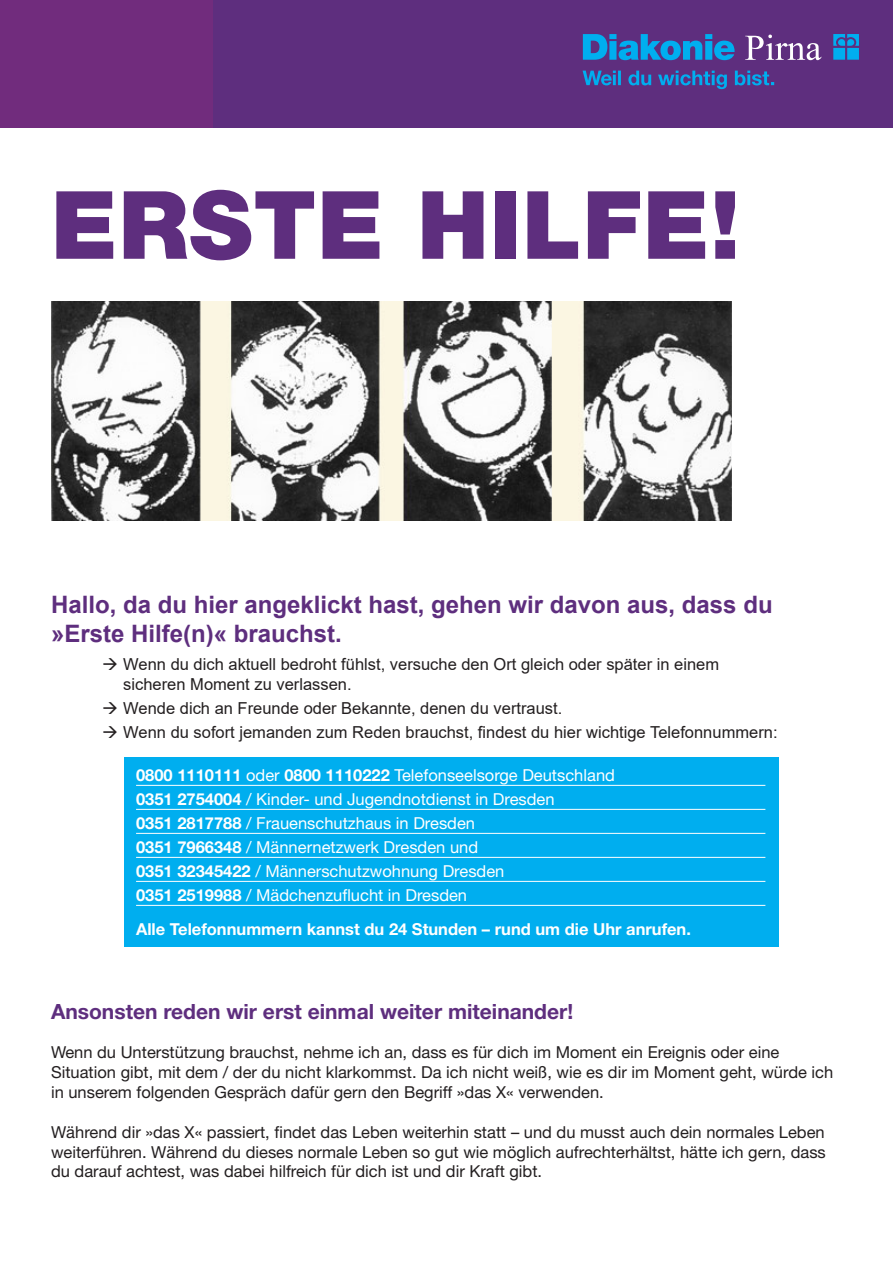
<style>
.page{position:relative;width:893px;height:1263px;background:#fff}
.page>*{position:absolute;margin:0;border:0;box-sizing:border-box;transform-origin:0 0}
.t1{font:900 94.35px "Helvetica Neue LT Pro";letter-spacing:.01em;color:#5e2e7e}
.t2{font:700 24px/28.8px "Arial";color:#5e2e7e}
.t3{font:700 21px "Helvetica Neue LT Pro";color:#5e2e7e}
.t4{font:16.5px/19.8px "Helvetica Neue LT Pro";color:#231f20}
.t5{font:16.5px/24px "Helvetica Neue LT Pro";color:#fff}
.t6{font:16.5px/19.8px "Arial";color:#231f20}
.t7{font:700 16.5px "Helvetica Neue LT Pro";color:#fff}
.s1{font-weight:700}
</style>
<div class="page">
<div style="left:213px;top:0;width:680px;height:128px;background:#5e2e7e"></div>
<div style="left:0;top:0;width:213px;height:128px;background:#712c7d"></div>
<svg style="left:583px;top:71px;width:191px;height:18px"></svg>
<svg style="left:583px;top:34px;width:276px;height:26px"></svg>
<img style="left:51px;top:301px;width:680px;height:220px">
<div style="left:124px;top:758px;width:654px;height:189px;background:#00aeef"></div>
<hr style="left:136px;top:785px;width:629px;height:1px;background:#fff">
<hr style="left:136px;top:809px;width:629px;height:1px;background:#fff">
<hr style="left:136px;top:833px;width:629px;height:1px;background:#fff">
<hr style="left:136px;top:857px;width:629px;height:1px;background:#fff">
<hr style="left:136px;top:881px;width:629px;height:1px;background:#fff">
<hr style="left:136px;top:905px;width:629px;height:1px;background:#fff">
<h1 class="t1" style="left:51px;top:168px;width:690px">ERSTE HILFE!</h1>
<h2 class="t2" style="left:51px;top:590px;width:723px">Hallo, da du hier angeklickt hast, gehen wir davon aus, dass du »Erste Hilfe(n)« brauchst.</h2>
<p class="t6" style="left:123px;top:654px;width:597px">Wenn du dich aktuell bedroht fühlst, versuche den Ort gleich oder später in einem sicheren Moment zu verlassen.</p>
<p class="t6" style="left:123px;top:696px;width:656px;line-height:24px">Wende dich an Freunde oder Bekannte, denen du vertraust.<br>Wenn du sofort jemanden zum Reden brauchst, findest du hier wichtige Telefonnummern:</p>
<p class="t5" style="left:136px;top:763px;width:480px"><span class="s1">0800 1110111</span> oder <span class="s1">0800 1110222</span> Telefonseelsorge Deutschland <span class="s1">0351 2754004</span> / Kinder- und Jugendnotdienst in Dresden<br><span class="s1">0351 2817788</span> / Frauenschutzhaus in Dresden<br><span class="s1">0351 7966348</span> / Männernetzwerk Dresden und<br><span class="s1">0351 32345422</span> / Männerschutzwohnung Dresden<br><span class="s1">0351 2519988</span> / Mädchenzuflucht in Dresden</p>
<p class="t7" style="left:136px;top:918px;width:556px">Alle Telefonnummern kannst du 24 Stunden – rund um die Uhr anrufen.</p>
<p class="t3" style="left:51px;top:998px;width:524px">Ansonsten reden wir erst einmal weiter miteinander!</p>
<p class="t4" style="left:51px;top:1042px;width:784px">Wenn du Unterstützung brauchst, nehme ich an, dass es für dich im Moment ein Ereignis oder eine<br>Situation gibt, mit dem / der du nicht klarkommst. Da ich nicht weiß, wie es dir im Moment geht, würde ich in unserem folgenden Gespräch dafür gern den Begriff »das X« verwenden.</p>
<p class="t4" style="left:51px;top:1121px;width:776px;text-align:justify">Während dir »das X« passiert, findet das Leben weiterhin statt – und du musst auch dein normales Leben weiterführen. Während du dieses normale Leben so gut wie möglich aufrechterhältst, hätte ich gern, dass du darauf achtest, was dabei hilfreich für dich ist und dir Kraft gibt.</p>
</div>
